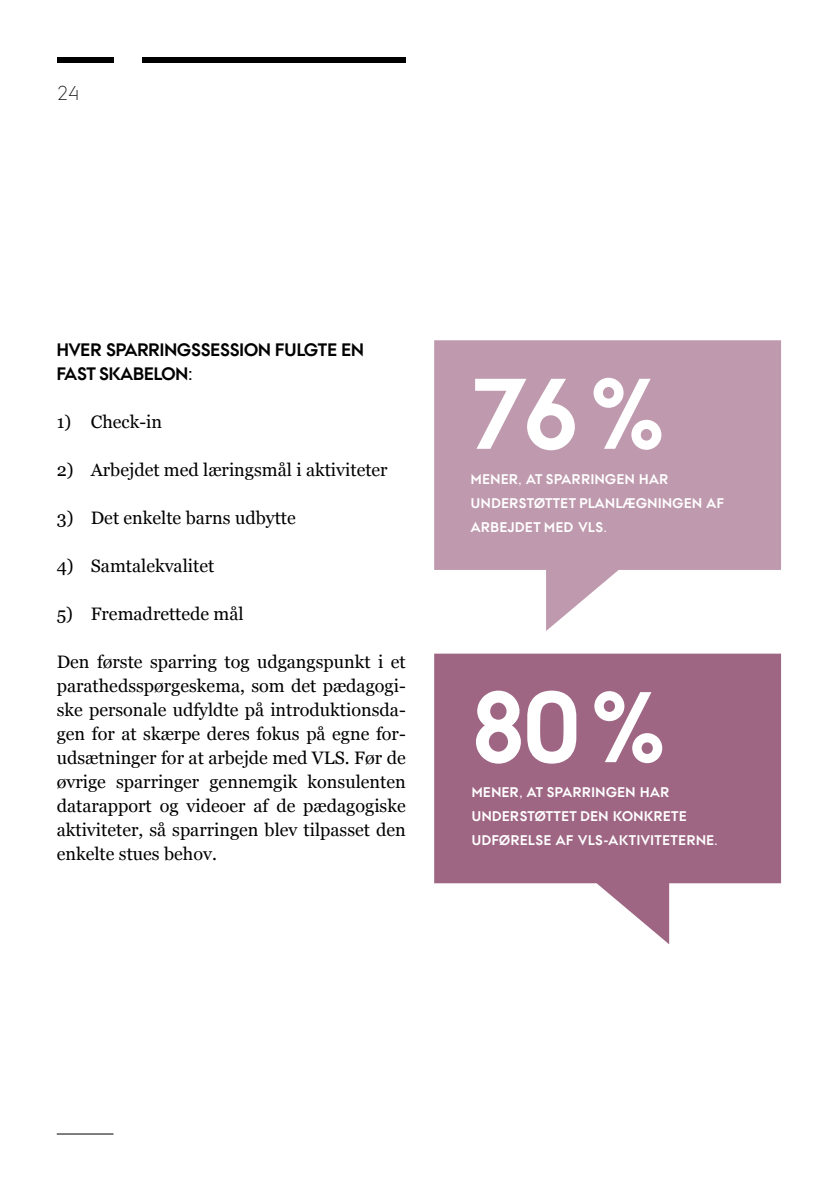
<style>
.page{position:relative;width:840px;height:1191px;background:#fff}
.page>*{position:absolute;margin:0;border:0;box-sizing:border-box;transform-origin:0 0}
.t1{font:700 100px "AU Passata";color:#fff}
.t2{font:300 20px "AU Passata";color:#000}
.t3{font:18px/24px "Georgia";color:#000;text-align:justify}
.t4{font:700 18px/24px "AU Passata";color:#000}
.t5{font:700 14px/24px "AU Passata";letter-spacing:.04em;color:#fff}
</style>
<div class="page">
<div style="left:57px;top:57px;width:56px;height:5px;background:#000"></div>
<div style="left:142px;top:57px;width:263px;height:5px;background:#000"></div>
<hr style="left:57px;top:1133px;width:56px;height:1px;background:#000">
<svg style="left:434px;top:340px;width:346px;height:291px;fill:#bf99ad"></svg>
<svg style="left:434px;top:653px;width:346px;height:291px;fill:#9f6684"></svg>
<p class="t2" style="left:57px;top:81px;width:24px">24</p>
<p class="t4" style="left:57px;top:338px;width:308px">HVER SPARRINGSSESSION FULGTE EN<br>FAST SKABELON:</p>
<p class="t3" style="left:57px;top:409px;width:107px">1) Check-in</p>
<p class="t3" style="left:57px;top:457px;width:332px">2) Arbejdet med læringsmål i aktiviteter</p>
<p class="t3" style="left:57px;top:505px;width:240px">3) Det enkelte barns udbytte</p>
<p class="t3" style="left:57px;top:553px;width:159px">4) Samtalekvalitet</p>
<p class="t3" style="left:57px;top:601px;width:188px">5) Fremadrettede mål</p>
<p class="t3" style="left:57px;top:649px;width:350px">Den første sparring tog udgangspunkt i et parathedsspørgeskema, som det pædagogi&shy;ske personale udfyldte på introduktionsda&shy;gen for at skærpe deres fokus på egne for&shy;udsætninger for at arbejde med VLS. Før de øvrige sparringer gennemgik konsulenten datarapport og videoer af de pædagogiske aktiviteter, så sparringen blev tilpasset den enkelte stues behov.</p>
<h1 class="t1" style="left:470px;top:356px;width:194px">76 %</h1>
<p class="t5" style="left:470px;top:467px;width:254px">MENER, AT SPARRINGEN HAR<br>UNDERSTØTTET PLANLÆGNINGEN AF<br>ARBEJDET MED VLS.</p>
<h1 class="t1" style="left:471px;top:669px;width:194px">80 %</h1>
<p class="t5" style="left:471px;top:780px;width:247px">MENER, AT SPARRINGEN HAR<br>UNDERSTØTTET DEN KONKRETE<br>UDFØRELSE AF VLS-AKTIVITETERNE.</p>
</div>
